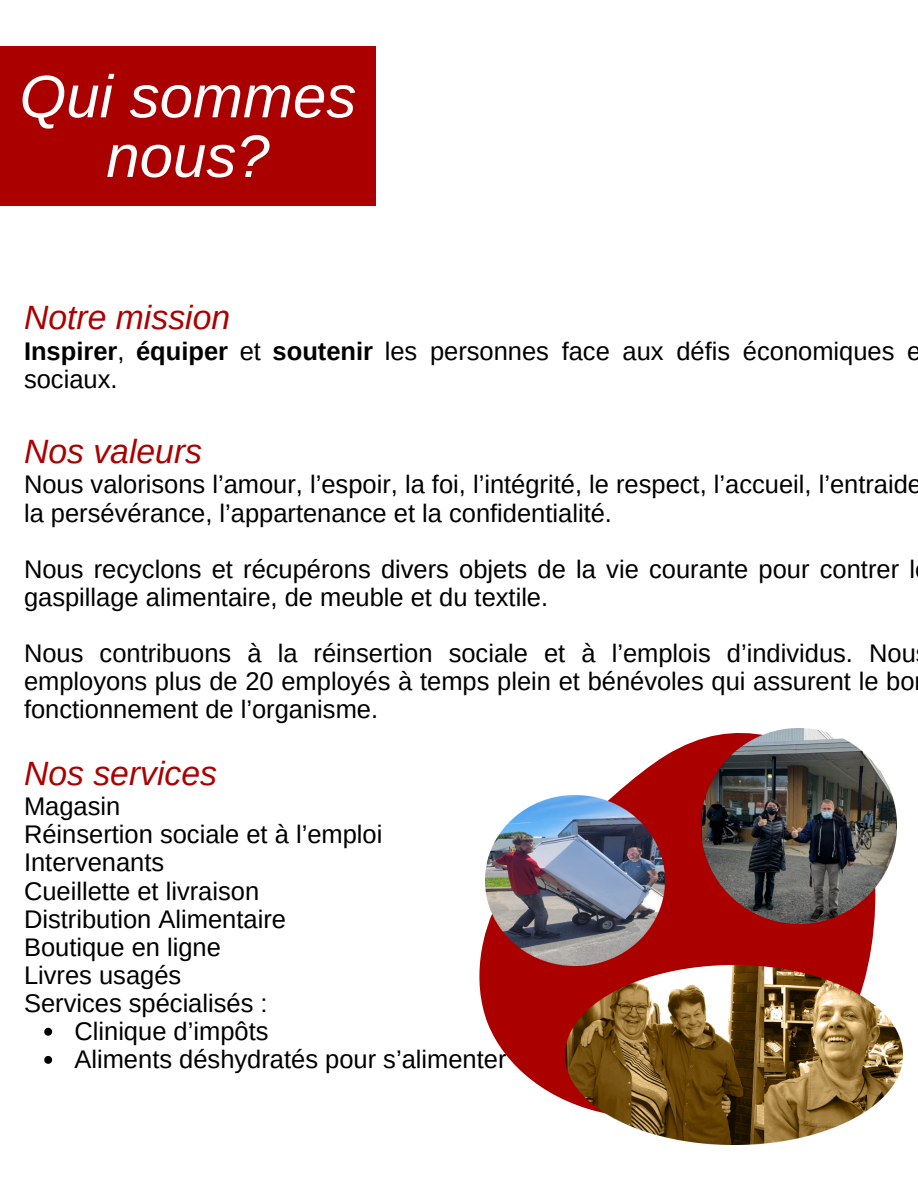
<style>
.page{position:relative;width:918px;height:1188px;background:#fff}
.page>*{position:absolute;margin:0;border:0;box-sizing:border-box;transform-origin:0 0}
.t1{font:italic 60px/59.7px "Arimo";color:#fff;text-align:center}
.t2{font:italic 33.75px "Arimo";color:#ab0000}
.t3{font:25.5px/28.2px "Arimo";color:#000}
.s1{font-weight:700}
</style>
<div class="page">
<div style="left:0;top:46px;width:376px;height:160px;background:#ab0000"></div>
<svg style="left:44px;top:1028px;width:8px;height:8px"></svg>
<svg style="left:44px;top:1056px;width:8px;height:8px"></svg>
<svg style="left:479px;top:738px;width:396px;height:362px;fill:#ab0000"></svg>
<img style="left:565px;top:965px;width:338px;height:179px">
<img style="left:702px;top:729px;width:194px;height:194px">
<img style="left:485px;top:796px;width:179px;height:170px">
<h1 class="t1" style="left:20px;top:67px;width:338px">Qui sommes nous?</h1>
<h2 class="t2" style="left:24px;top:299px;width:208px">Notre mission</h2>
<p class="t3" style="left:24px;top:337px;width:899px"><span class="s1">Inspirer</span>, <span class="s1">équiper</span> et <span class="s1">soutenir</span> les personnes face aux défis économiques e sociaux.</p>
<h2 class="t2" style="left:24px;top:433px;width:180px">Nos valeurs</h2>
<p class="t3" style="left:24px;top:470px;width:900px">Nous valorisons l’amour, l’espoir, la foi, l’intégrité, le respect, l’accueil, l’entraide la persévérance, l’appartenance et la confidentialité.</p>
<p class="t3" style="left:24px;top:555px;width:893px">Nous recyclons et récupérons divers objets de la vie courante pour contrer l gaspillage alimentaire, de meuble et du textile.</p>
<p class="t3" style="left:24px;top:639px;width:893px;text-align:justify">Nous contribuons à la réinsertion sociale et à l’emplois d’individus. Nou employons plus de 20 employés à temps plein et bénévoles qui assurent le bo fonctionnement de l’organisme.</p>
<h2 class="t2" style="left:24px;top:754px;width:195px">Nos services</h2>
<p class="t3" style="left:24px;top:792px;width:360px">Magasin<br>Réinsertion sociale et à l’emploi<br>Intervenants<br>Cueillette et livraison<br>Distribution Alimentaire<br>Boutique en ligne<br>Livres usagés<br>Services spécialisés :</p>
<p class="t3" style="left:74px;top:1017px;width:434px">Clinique d’impôts<br>Aliments déshydratés pour s’alimenter</p>
</div>
